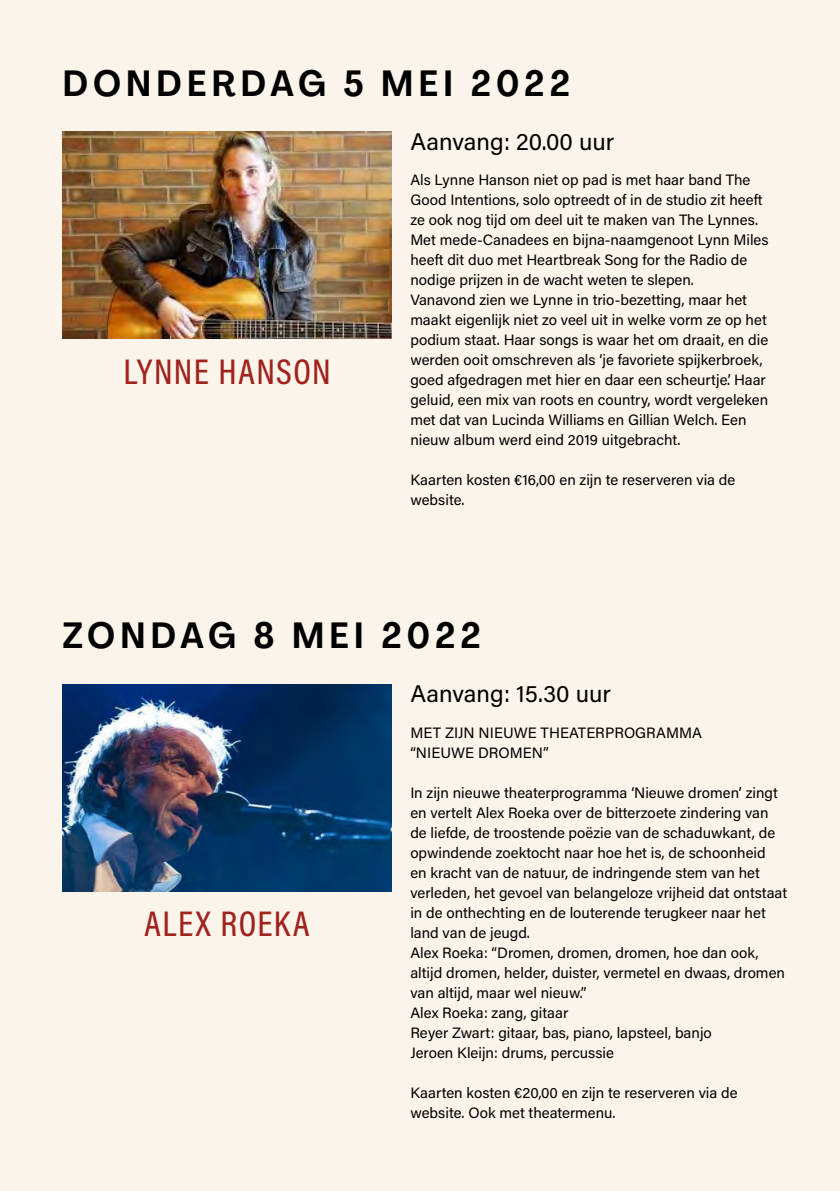
<style>
.page{position:relative;width:840px;height:1191px;background:#fff}
.page>*{position:absolute;margin:0;border:0;box-sizing:border-box;transform-origin:0 0}
.t1{font:700 36px "Agrandir Text";letter-spacing:.12em;color:#000}
.t2{font:36px "Acumin Variable Concept";letter-spacing:.04em;color:#a0231e}
.t3{font:24px "Acumin Pro";color:#000}
.t4{font:15px/20px "Acumin Pro";color:#000}
</style>
<div class="page">
<div style="left:0;top:0;width:839px;height:1191px;background:#fbf4eb"></div>
<img style="left:62px;top:132px;width:329px;height:207px">
<img style="left:62px;top:684px;width:329px;height:207px">
<h1 class="t1" style="left:62px;top:61px;width:509px">DONDERDAG 5 MEI 2022</h1>
<h1 class="t2" style="left:123px;top:347px;width:209px">LYNNE HANSON</h1>
<h2 class="t3" style="left:410px;top:124px;width:205px">Aanvang: 20.00 uur</h2>
<p class="t4" style="left:410px;top:170px;width:359px">Als Lynne Hanson niet op pad is met haar band The Good Intentions, solo optreedt of in de studio zit heeft ze ook nog tijd om deel uit te maken van The Lynnes.<br>Met mede-Canadees en bijna-naamgenoot Lynn Miles heeft dit duo met Heartbreak Song for the Radio de nodige prijzen in de wacht weten te slepen.<br>Vanavond zien we Lynne in trio-bezetting, maar het maakt eigenlijk niet zo veel uit in welke vorm ze op het podium staat. Haar songs is waar het om draait, en die werden ooit omschreven als ‘je favoriete spijkerbroek, goed afgedragen met hier en daar een scheurtje’. Haar geluid, een mix van roots en country, wordt vergeleken met dat van Lucinda Williams en Gillian Welch. Een nieuw album werd eind 2019 uitgebracht.</p>
<p class="t4" style="left:410px;top:469px;width:326px">Kaarten kosten €16,00 en zijn te reserveren via de website.</p>
<h1 class="t1" style="left:62px;top:613px;width:420px">ZONDAG 8 MEI 2022</h1>
<h1 class="t2" style="left:144px;top:899px;width:166px">ALEX ROEKA</h1>
<h2 class="t3" style="left:410px;top:677px;width:202px">Aanvang: 15.30 uur</h2>
<p class="t4" style="left:410px;top:722px;width:293px">MET ZIJN NIEUWE THEATERPROGRAMMA “NIEUWE DROMEN”</p>
<p class="t4" style="left:410px;top:782px;width:378px">In zijn nieuwe theaterprogramma ‘Nieuwe dromen’ zingt en vertelt Alex Roeka over de bitterzoete zindering van de liefde, de troostende poëzie van de schaduwkant, de opwindende zoektocht naar hoe het is, de schoonheid<br>en kracht van de natuur, de indringende stem van het verleden, het gevoel van belangeloze vrijheid dat ontstaat in de onthechting en de louterende terugkeer naar het land van de jeugd.<br>Alex Roeka: “Dromen, dromen, dromen, hoe dan ook, altijd dromen, helder, duister, vermetel en dwaas, dromen van altijd, maar wel nieuw.”<br>Alex Roeka: zang, gitaar<br>Reyer Zwart: gitaar, bas, piano, lapsteel, banjo<br>Jeroen Kleijn: drums, percussie</p>
<p class="t4" style="left:410px;top:1082px;width:328px">Kaarten kosten €20,00 en zijn te reserveren via de website. Ook met theatermenu.</p>
</div>
